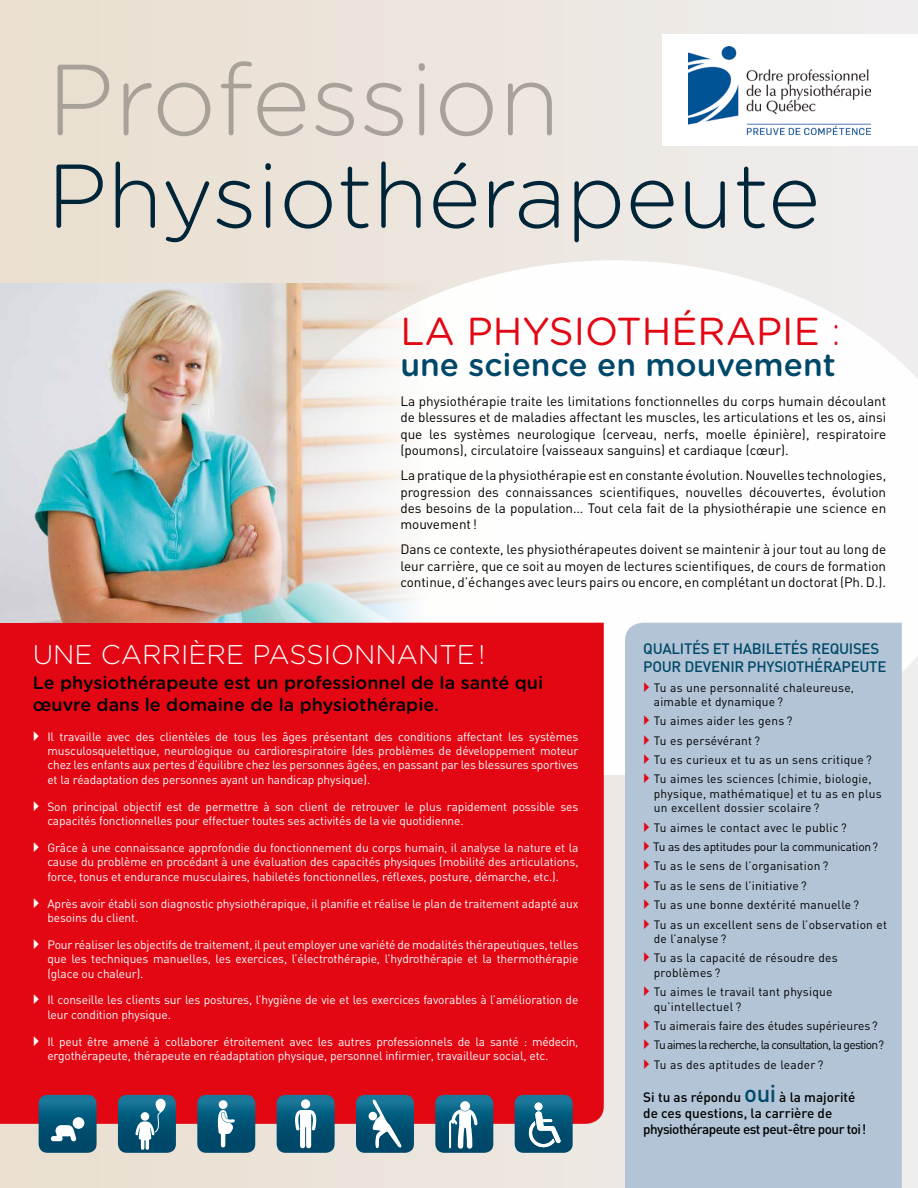
<style>
.page{position:relative;width:918px;height:1188px;background:#fff}
.page>*{position:absolute;margin:0;border:0;box-sizing:border-box;transform-origin:0 0}
.t1{font:300 100.5px "Gotham Rounded";color:#a7a197}
.t2{font:300 90px "Gotham Rounded";color:#002438}
.t3{font:39px "Gotham Rounded";color:#e30613}
.t4{font:500 31.8px "Gotham Rounded";color:#004869}
.t5{font:300 27px "Gotham Rounded";color:#fff}
.t6{font:500 18px/21.6px "Gotham Rounded";color:#000}
.t7{font:500 15px/18px "DIN";letter-spacing:-.02em;color:#004869}
.t8{font:13.5px/16.5px "DIN";color:#000;text-align:justify}
.t9{font:500 13.5px/16.2px "DIN";letter-spacing:-.005em;color:#000}
.t10{font:12px/14.4px "DIN";letter-spacing:-.01em;color:#fff}
.t11{font:12px/19.4px "DIN";letter-spacing:.02em;color:#000}
.t12{font:12px/19.4px "DIN";color:#000}
.s1{font-weight:300}
.s2{font-size:24px;color:#004869}
</style>
<div class="page">
<div style="left:0;top:0;width:918px;height:1188px;background:linear-gradient(to right,#e9dfcf,#efeeee)"></div>
<svg style="left:255px;top:260px;width:663px;height:515px"></svg>
<div style="left:663px;top:35px;width:255px;height:111px;background:#fff"></div>
<div style="left:0;top:623px;width:604px;height:501px;background:#e30613"></div>
<img style="left:0;top:284px;width:608px;height:339px">
<div style="left:625px;top:623px;width:277px;height:565px;background:#b2c4d5"></div>
<img style="left:689px;top:47px;width:181px;height:87px">
<svg style="left:515px;top:1095px;width:58px;height:58px;background:#2d718d"></svg>
<div style="left:535px;top:1103px;width:7px;height:7px;background:#fff;border-radius:50%"></div>
<svg style="left:356px;top:1095px;width:58px;height:58px;background:#2b6f8c"></svg>
<div style="left:369px;top:1112px;width:8px;height:8px;background:#fff;border-radius:50%"></div>
<svg style="left:435px;top:1095px;width:58px;height:58px"></svg>
<svg style="left:39px;top:1095px;width:58px;height:58px;background:#286d8a"></svg>
<svg style="left:197px;top:1095px;width:58px;height:58px;background:#286d8a"></svg>
<svg style="left:277px;top:1095px;width:58px;height:58px;background:#387792"></svg>
<svg style="left:118px;top:1095px;width:58px;height:58px;background:#30738e"></svg>
<svg style="left:34px;top:731px;width:5px;height:10px"></svg>
<svg style="left:34px;top:801px;width:5px;height:10px"></svg>
<svg style="left:34px;top:842px;width:5px;height:10px"></svg>
<svg style="left:34px;top:898px;width:5px;height:10px"></svg>
<svg style="left:34px;top:939px;width:5px;height:10px"></svg>
<svg style="left:34px;top:995px;width:5px;height:9px"></svg>
<svg style="left:34px;top:1036px;width:5px;height:10px"></svg>
<svg style="left:644px;top:682px;width:5px;height:10px"></svg>
<svg style="left:644px;top:715px;width:5px;height:10px"></svg>
<svg style="left:644px;top:735px;width:5px;height:10px"></svg>
<svg style="left:644px;top:754px;width:5px;height:10px"></svg>
<svg style="left:644px;top:774px;width:5px;height:9px"></svg>
<svg style="left:644px;top:822px;width:5px;height:10px"></svg>
<svg style="left:644px;top:841px;width:5px;height:10px"></svg>
<svg style="left:644px;top:861px;width:5px;height:9px"></svg>
<svg style="left:644px;top:880px;width:5px;height:10px"></svg>
<svg style="left:644px;top:899px;width:5px;height:10px"></svg>
<svg style="left:644px;top:919px;width:5px;height:10px"></svg>
<svg style="left:644px;top:953px;width:5px;height:9px"></svg>
<svg style="left:644px;top:986px;width:5px;height:10px"></svg>
<svg style="left:644px;top:1020px;width:5px;height:10px"></svg>
<svg style="left:644px;top:1039px;width:5px;height:10px"></svg>
<svg style="left:644px;top:1059px;width:5px;height:10px"></svg>
<h1 class="t1" style="left:47px;top:32px;width:515px">Profession</h1>
<h2 class="t2" style="left:47px;top:136px;width:775px">Physiothérapeute</h2>
<h3 class="t3" style="left:400px;top:304px;width:442px">LA PHYSIOTHÉRAPIE <span class="s1">:</span></h3>
<h3 class="t4" style="left:400px;top:342px;width:437px">une science en mouvement</h3>
<p class="t8" style="left:400px;top:393px;width:487px">La physiothérapie traite les limitations fonctionnelles du corps humain découlant de blessures et de maladies affectant les muscles, les articulations et les os, ainsi que les systèmes neurologique (cerveau, nerfs, moelle épinière), respiratoire (poumons), circulatoire (vaisseaux sanguins) et cardiaque (cœur).</p>
<p class="t8" style="left:400px;top:467px;width:487px">La pratique de la physiothérapie est en constante évolution. Nouvelles technologies, progression des connaissances scientifiques, nouvelles découvertes, évolution des besoins de la population… Tout cela fait de la physiothérapie une science en mouvement!</p>
<p class="t8" style="left:400px;top:541px;width:487px">Dans ce contexte, les physiothérapeutes doivent se maintenir à jour tout au long de leur carrière, que ce soit au moyen de lectures scientifiques, de cours de formation continue, d’échanges avec leurs pairs ou encore, en complétant un doctorat (Ph. D.).</p>
<h3 class="t5" style="left:33px;top:636px;width:454px">UNE CARRIÈRE PASSIONNANTE !</h3>
<h3 class="t6" style="left:33px;top:671px;width:512px">Le physiothérapeute est un professionnel de la santé qui œuvre dans le domaine de la physiothérapie.</h3>
<p class="t10" style="left:47px;top:729px;width:533px;text-align:justify">Il travaille avec des clientèles de tous les âges présentant des conditions affectant les systèmes musculosquelettique, neurologique ou cardiorespiratoire (des problèmes de développement moteur chez les enfants aux pertes d’équilibre chez les personnes âgées, en passant par les blessures sportives et la réadaptation des personnes ayant un handicap physique).</p>
<p class="t10" style="left:47px;top:799px;width:533px">Son principal objectif est de permettre à son client de retrouver le plus rapidement possible ses capacités fonctionnelles pour effectuer toutes ses activités de la vie quotidienne.</p>
<p class="t10" style="left:47px;top:841px;width:533px;text-align:justify">Grâce à une connaissance approfondie du fonctionnement du corps humain, il analyse la nature et la cause du problème en procédant à une évaluation des capacités physiques (mobilité des articulations, force, tonus et endurance musculaires, habiletés fonctionnelles, réflexes, posture, démarche, etc.).</p>
<p class="t10" style="left:47px;top:896px;width:533px">Après avoir établi son diagnostic physiothérapique, il planifie et réalise le plan de traitement adapté aux besoins du client.</p>
<p class="t10" style="left:47px;top:937px;width:533px;text-align:justify">Pour réaliser les objectifs de traitement, il peut employer une variété de modalités thérapeutiques, telles que les techniques manuelles, les exercices, l’électrothérapie, l’hydrothérapie et la thermothérapie (glace ou chaleur).</p>
<p class="t10" style="left:47px;top:993px;width:533px">Il conseille les clients sur les postures, l’hygiène de vie et les exercices favorables à l’amélioration de leur condition physique.</p>
<p class="t10" style="left:47px;top:1034px;width:533px">Il peut être amené à collaborer étroitement avec les autres professionnels de la santé : médecin, ergothérapeute, thérapeute en réadaptation physique, personnel infirmier, travailleur social, etc.</p>
<p class="t7" style="left:643px;top:639px;width:245px">QUALITÉS ET HABILETÉS REQUISES<br>POUR DEVENIR PHYSIOTHÉRAPEUTE</p>
<p class="t11" style="left:654px;top:680px;width:202px;line-height:14.4px">Tu as une personnalité chaleureuse, aimable et dynamique ?</p>
<p class="t11" style="left:654px;top:712px;width:219px">Tu aimes aider les gens ?<br>Tu es persévérant ?<br>Tu es curieux et tu as un sens critique ?<br>Tu aimes les sciences (chimie, biologie,</p>
<p class="t11" style="left:654px;top:787px;width:230px;line-height:14.4px">physique, mathématique) et tu as en plus un excellent dossier scolaire ?</p>
<p class="t11" style="left:653px;top:818px;width:235px">Tu aimes le contact avec le public ?<br>Tu as des aptitudes pour la communication?<br>Tu as le sens de l’organisation ?<br>Tu as le sens de l’initiative ?<br>Tu as une bonne dextérité manuelle ?<br>Tu as un excellent sens de l’observation et</p>
<p class="t11" style="left:654px;top:929px;width:185px">de l’analyse ?<br>Tu as la capacité de résoudre des</p>
<p class="t11" style="left:654px;top:963px;width:180px">problèmes ?<br>Tu aimes le travail tant physique</p>
<p class="t12" style="left:654px;top:997px;width:232px">qu’intellectuel ?<br>Tu aimerais faire des études supérieures ?<br>Tu aimes la recherche, la consultation, la gestion?<br>Tu as des aptitudes de leader ?</p>
<p class="t9" style="left:643px;top:1088px;width:224px">Si tu as répondu <span class="s2">oui</span> à la majorité de ces questions, la carrière de physiothérapeute est peut-être pour toi!</p>
</div>
